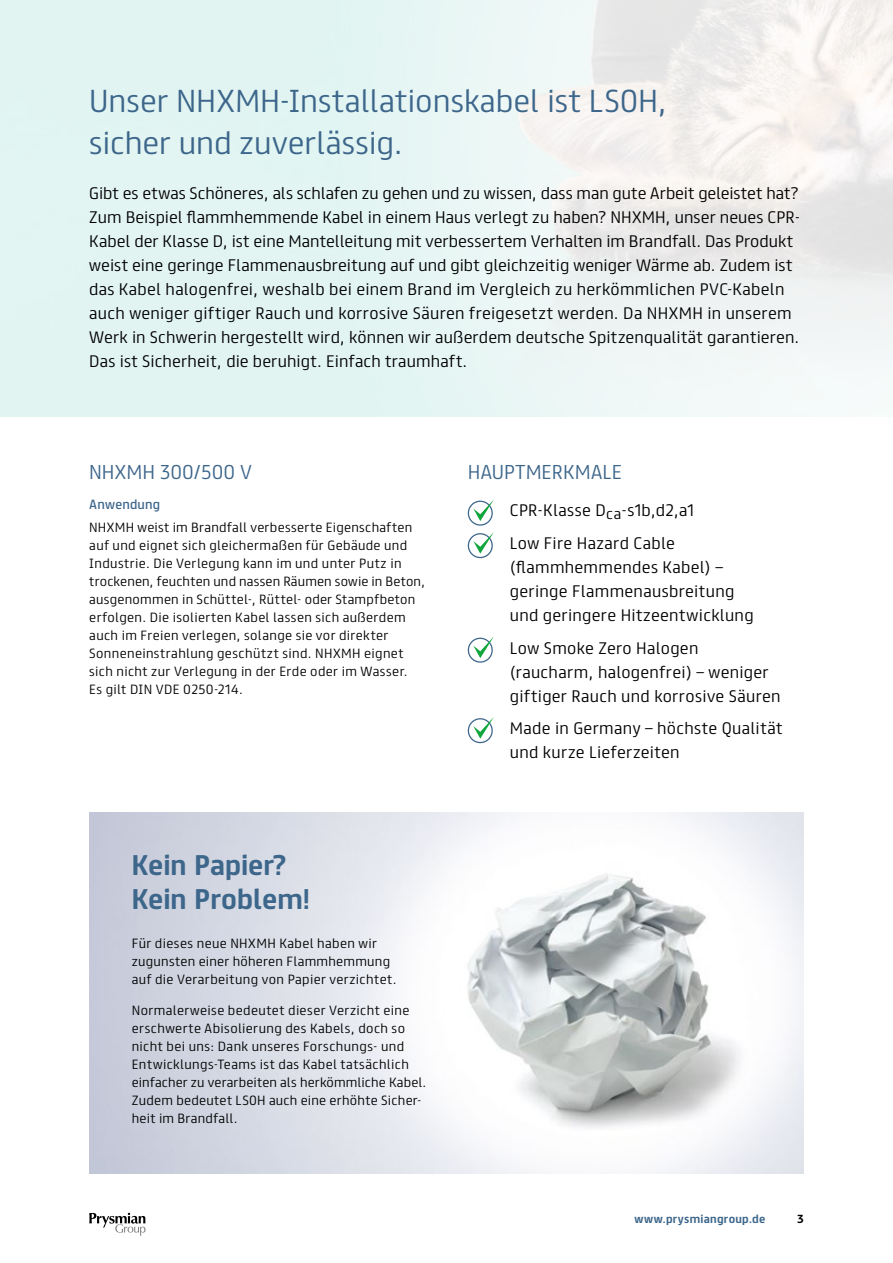
<style>
.page{position:relative;width:893px;height:1263px;background:#fff}
.page>*{position:absolute;margin:0;border:0;box-sizing:border-box;transform-origin:0 0}
.t1{font:300 28.5px/42px "FS Truman";color:#3d668b}
.t2{font:700 25.5px/34.5px "FS Truman";letter-spacing:-.005em;color:#3d668b}
.t3{font:300 18px "FS Truman";letter-spacing:.01em;color:#3d668b}
.t4{font:300 15px/24px "FS Truman";letter-spacing:.015em;color:#000}
.t5{font:300 12px/18px "FS Truman";letter-spacing:.03em;color:#000}
.t6{font:12px "FS Truman";letter-spacing:.02em;color:#3d668b}
.t7{font:700 10.5px "FS Truman";letter-spacing:.025em;color:#3d668b}
.t8{font:700 10.5px "FS Truman";color:#000}
</style>
<div class="page">
<img style="left:89px;top:812px;width:715px;height:362px">
<div style="left:468px;top:501px;width:25px;height:25px;border:1px solid #3d668b;border-radius:50%"></div>
<svg style="left:473px;top:500px;width:21px;height:21px"></svg>
<div style="left:468px;top:533px;width:25px;height:25px;border:1px solid #3d668b;border-radius:50%"></div>
<svg style="left:473px;top:532px;width:21px;height:22px"></svg>
<div style="left:468px;top:638px;width:25px;height:25px;border:1px solid #3d668b;border-radius:50%"></div>
<svg style="left:473px;top:637px;width:21px;height:21px"></svg>
<div style="left:468px;top:718px;width:25px;height:25px;border:1px solid #3d668b;border-radius:50%"></div>
<svg style="left:473px;top:717px;width:21px;height:22px"></svg>
<svg style="left:89px;top:1213px;width:57px;height:23px"></svg>
<h1 class="t1" style="left:89px;top:77px;width:579px">Unser NHXMH-Installationskabel ist LS0H, sicher und zuverlässig.</h1>
<p class="t4" style="left:89px;top:180px;width:712px">Gibt es etwas Schöneres, als schlafen zu gehen und zu wissen, dass man gute Arbeit geleistet hat?<br>Zum Beispiel flammhemmende Kabel in einem Haus verlegt zu haben? NHXMH, unser neues CPR-Kabel der Klasse D, ist eine Mantelleitung mit verbessertem Verhalten im Brandfall. Das Produkt weist eine geringe Flammenausbreitung auf und gibt gleichzeitig weniger Wärme ab. Zudem ist das Kabel halogenfrei, weshalb bei einem Brand im Vergleich zu herkömmlichen PVC-Kabeln auch weniger giftiger Rauch und korrosive Säuren freigesetzt werden. Da NHXMH in unserem Werk in Schwerin hergestellt wird, können wir außerdem deutsche Spitzenqualität garantieren.<br>Das ist Sicherheit, die beruhigt. Einfach traumhaft.</p>
<p class="t3" style="left:89px;top:456px;width:164px">NHXMH 300/500 V</p>
<p class="t6" style="left:89px;top:494px;width:72px">Anwendung</p>
<p class="t5" style="left:89px;top:517px;width:337px">NHXMH weist im Brandfall verbesserte Eigenschaften auf und eignet sich gleichermaßen für Gebäude und Industrie. Die Verlegung kann im und unter Putz in trockenen, feuchten und nassen Räumen sowie in Beton, ausgenommen in Schüttel-, Rüttel- oder Stampfbeton erfolgen. Die isolierten Kabel lassen sich außerdem auch im Freien verlegen, solange sie vor direkter Sonneneinstrahlung geschützt sind. NHXMH eignet sich nicht zur Verlegung in der Erde oder im Wasser.<br>Es gilt DIN VDE 0250-214.</p>
<h2 class="t2" style="left:132px;top:845px;width:180px">Kein Papier?<br>Kein Problem!</h2>
<p class="t5" style="left:132px;top:934px;width:266px">Für dieses neue NHXMH Kabel haben wir zugunsten einer höheren Flammhemmung auf die Verarbeitung von Papier verzichtet.</p>
<p class="t5" style="left:132px;top:1000px;width:296px">Normalerweise bedeutet dieser Verzicht eine erschwerte Abisolierung des Kabels, doch so nicht bei uns: Dank unseres Forschungs- und Entwicklungs-Teams ist das Kabel tatsächlich einfacher zu verarbeiten als herkömmliche Kabel.<br>Zudem bedeutet LS0H auch eine erhöhte Sicher&shy;heit im Brandfall.</p>
<p class="t3" style="left:468px;top:456px;width:156px">HAUPTMERKMALE</p>
<p class="t4" style="left:510px;top:493px;width:186px;line-height:32.5px">CPR-Klasse D<sub>ca</sub>-s1b,d2,a1<br>Low Fire Hazard Cable</p>
<p class="t4" style="left:510px;top:554px;width:245px">(flammhemmendes Kabel) – geringe Flammenausbreitung und geringere Hitzeentwicklung</p>
<p class="t4" style="left:510px;top:634px;width:272px">Low Smoke Zero Halogen (raucharm, halogenfrei) – weniger giftiger Rauch und korrosive Säuren</p>
<p class="t4" style="left:510px;top:715px;width:274px">Made in Germany – höchste Qualität und kurze Lieferzeiten</p>
<p class="t7" style="left:634px;top:1210px;width:132px">www.prysmiangroup.de</p>
<p class="t8" style="left:797px;top:1210px;width:8px">3</p>
</div>
